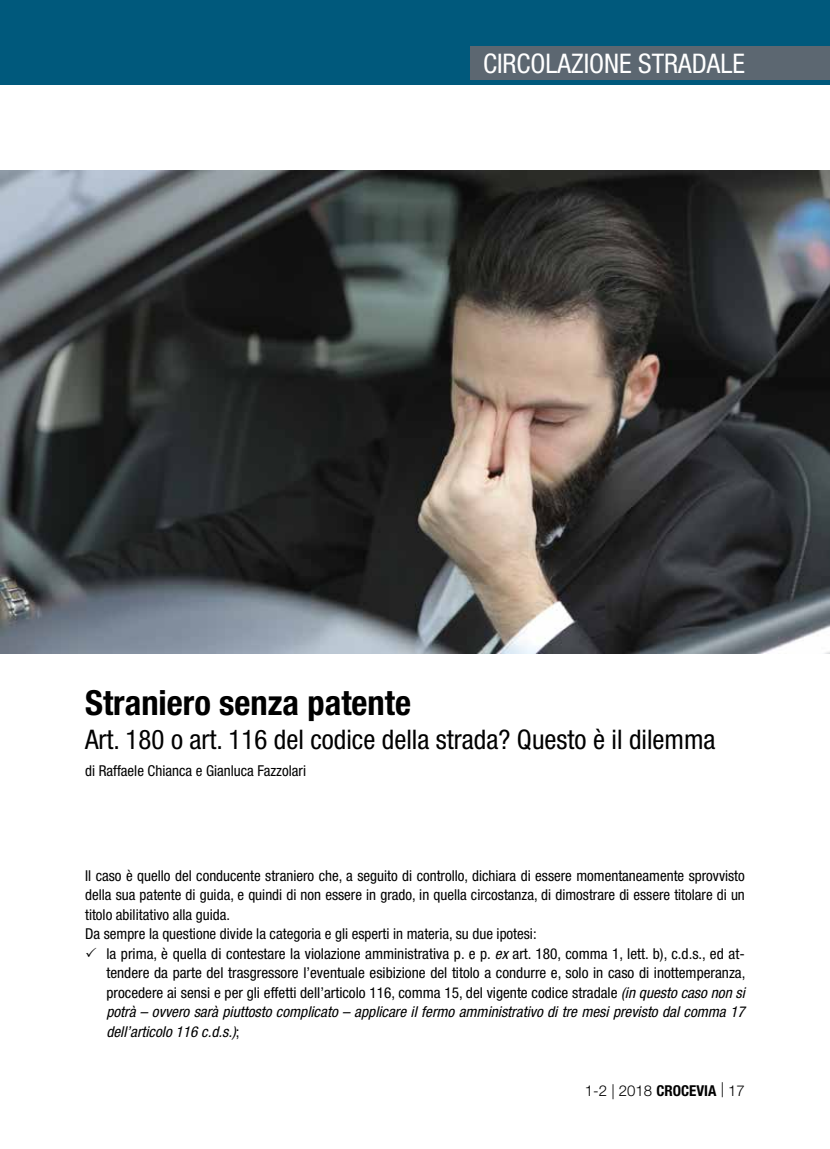
<style>
.page{position:relative;width:830px;height:1149px;background:#fff}
.page>*{position:absolute;margin:0;border:0;box-sizing:border-box;transform-origin:0 0}
.t1{font:700 condensed 34.5px "Helvetica Neue LT Std";color:#000}
.t2{font:condensed 27px "Helvetica Neue LT Std";color:#000}
.t3{font:condensed 27px "Helvetica Neue LT Std";color:#fff}
.t4{font:condensed 15px/19.5px "Helvetica Neue LT Std";color:#000}
.t5{font:300 15px "Helvetica Neue LT Std";color:#000}
.s1{font-style:italic}
.s2{font-weight:700;font-stretch:condensed}
</style>
<div class="page">
<div style="left:0;top:0;width:829px;height:85px;background:#00597c"></div>
<div style="left:470px;top:46px;width:359px;height:33px;background:#5c6771"></div>
<img style="left:0;top:170px;width:829px;height:483px">
<h2 class="t3" style="left:483px;top:47px;width:263px">CIRCOLAZIONE STRADALE</h2>
<h1 class="t1" style="left:85px;top:681px;width:327px">Straniero senza patente</h1>
<h2 class="t2" style="left:85px;top:724px;width:631px">Art. 180 o art. 116 del codice della strada? Questo è il dilemma</h2>
<p class="t4" style="left:85px;top:760px;width:222px">di Raffaele Chianca e Gianluca Fazzolari</p>
<p class="t4" style="left:85px;top:865px;width:661px">Il caso è quello del conducente straniero che, a seguito di controllo, dichiara di essere momentaneamente sprovvisto della sua patente di guida, e quindi di non essere in grado, in quella circostanza, di dimostrare di essere titolare di un titolo abilitativo alla guida.<br>Da sempre la questione divide la categoria e gli esperti in materia, su due ipotesi:</p>
<p class="t4" style="left:106px;top:943px;width:640px;text-align:justify">la prima, è quella di contestare la violazione amministrativa p. e p. <span class="s1">ex</span> art. 180, comma 1, lett. b), c.d.s., ed at&shy;tendere da parte del trasgressore l’eventuale esibizione del titolo a condurre e, solo in caso di inottemperanza, procedere ai sensi e per gli effetti dell’articolo 116, comma 15, del vigente codice stradale <span class="s1">(in questo caso non si potrà – ovvero sarà piuttosto complicato – applicare il fermo amministrativo di tre mesi previsto dal comma 17 dell’articolo 116 c.d.s.)</span>;</p>
<p class="t5" style="left:584px;top:1080px;width:161px">1-2 | 2018 <span class="s2">CROCEVIA</span> | 17</p>
</div>
